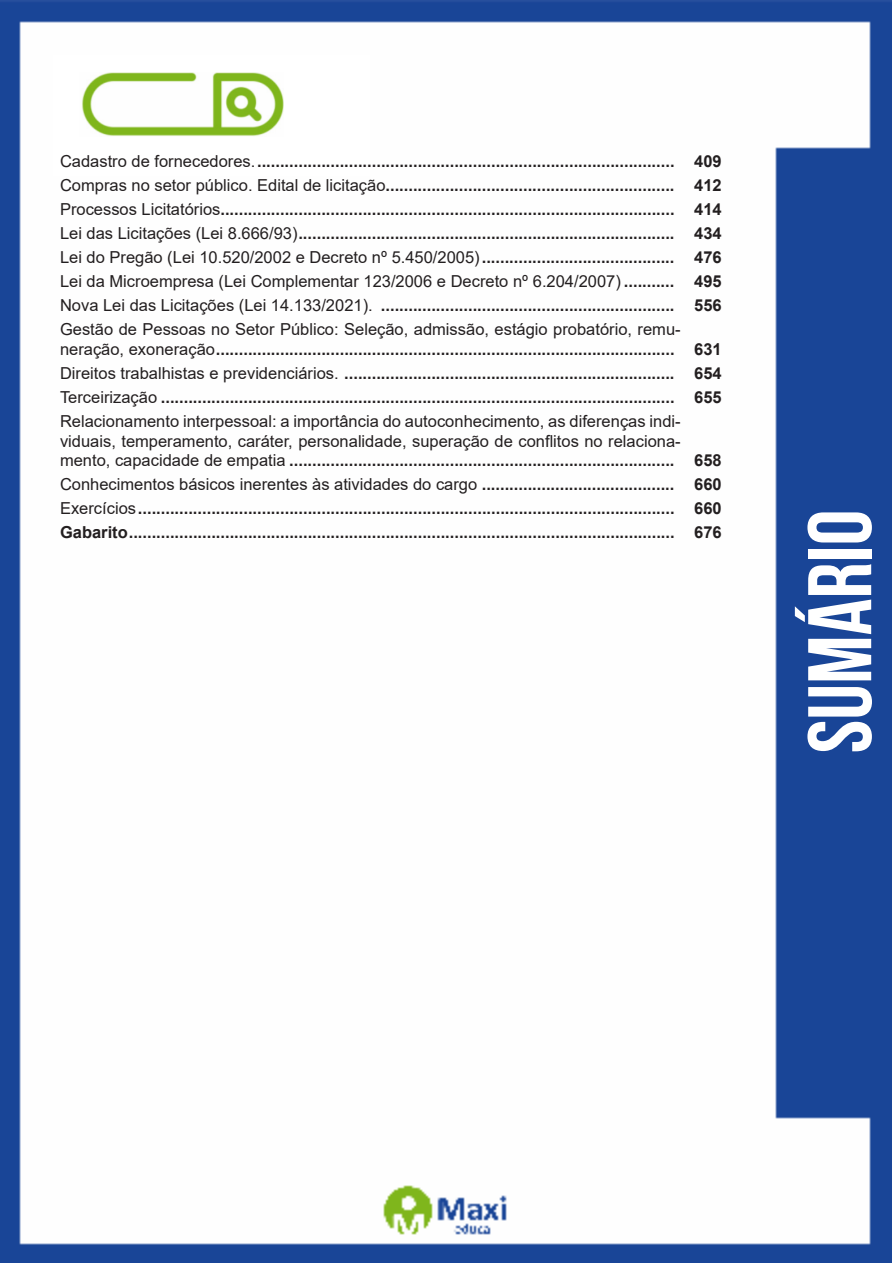
<style>
.page{position:relative;width:893px;height:1263px;background:#fff}
.page>*{position:absolute;margin:0;border:0;box-sizing:border-box;transform-origin:0 0}
.t1{font:700 90px "Bebas Neue";color:#fff}
.ALTERNATIVAS{font:700 16.5px/19.8px "Arial";color:#231f20}
.ALTERNATIVAS-2{font:16.5px/19.8px "Arial";color:#231f20;text-align:justify}
.INDICE{font:700 16.5px "Arial";color:#231f20}
.s1{font-weight:400}
.s2{font-weight:700}
</style>
<div class="page">
<img style="left:0;top:0;width:892px;height:1263px">
<div style="left:53px;top:55px;width:317px;height:121px;background:#fff"></div>
<img style="left:82px;top:72px;width:201px;height:64px">
<p class="ALTERNATIVAS" style="left:60px;top:151px;width:616px"><span class="s1">Cadastro de fornecedores.</span>...........................................................................................</p>
<p class="INDICE" style="left:694px;top:149px;width:29px">409</p>
<p class="ALTERNATIVAS" style="left:60px;top:175px;width:616px"><span class="s1">Compras no setor público. Edital de licitação</span>...............................................................</p>
<p class="INDICE" style="left:694px;top:173px;width:29px">412</p>
<p class="ALTERNATIVAS" style="left:60px;top:199px;width:616px"><span class="s1">Processos Licitatórios</span>...................................................................................................</p>
<p class="INDICE" style="left:694px;top:197px;width:29px">414</p>
<p class="ALTERNATIVAS" style="left:60px;top:223px;width:616px"><span class="s1">Lei das Licitações (Lei 8.666/93)</span>..................................................................................</p>
<p class="INDICE" style="left:694px;top:221px;width:29px">434</p>
<p class="ALTERNATIVAS-2" style="left:60px;top:247px;width:616px">Lei do Pregão (Lei 10.520/2002 e Decreto nº 5.450/2005)<span class="s2">..........................................</span></p>
<p class="INDICE" style="left:694px;top:245px;width:29px">476</p>
<p class="ALTERNATIVAS-2" style="left:60px;top:271px;width:616px">Lei da Microempresa (Lei Complementar 123/2006 e Decreto nº 6.204/2007) <span class="s2">...........</span></p>
<p class="INDICE" style="left:694px;top:269px;width:29px">495</p>
<p class="ALTERNATIVAS" style="left:60px;top:295px;width:616px"><span class="s1">Nova Lei das Licitações (Lei 14.133/2021).</span> ................................................................</p>
<p class="INDICE" style="left:694px;top:293px;width:29px">556</p>
<p class="ALTERNATIVAS" style="left:60px;top:319px;width:622px"><span class="s1">Gestão de Pessoas no Setor Público: Seleção, admissão, estágio probatório, remu&shy;neração, exoneração</span>....................................................................................................</p>
<p class="INDICE" style="left:694px;top:337px;width:29px">631</p>
<p class="ALTERNATIVAS" style="left:60px;top:363px;width:616px"><span class="s1">Direitos trabalhistas e previdenciários.</span> ........................................................................</p>
<p class="INDICE" style="left:694px;top:361px;width:29px">654</p>
<p class="ALTERNATIVAS" style="left:60px;top:387px;width:616px"><span class="s1">Terceirização</span> ................................................................................................................</p>
<p class="INDICE" style="left:694px;top:385px;width:29px">655</p>
<p class="ALTERNATIVAS-2" style="left:60px;top:411px;width:622px">Relacionamento interpessoal: a importância do autoconhecimento, as diferenças indi&shy;viduais, temperamento, caráter, personalidade, superação de conflitos no relaciona&shy;mento, capacidade de empatia <span class="s2">....................................................................................</span></p>
<p class="INDICE" style="left:694px;top:449px;width:29px">658</p>
<p class="ALTERNATIVAS-2" style="left:60px;top:475px;width:616px">Conhecimentos básicos inerentes às atividades do cargo <span class="s2">..........................................</span></p>
<p class="INDICE" style="left:694px;top:473px;width:29px">660</p>
<p class="ALTERNATIVAS" style="left:60px;top:499px;width:616px"><span class="s1">Exercícios</span>.....................................................................................................................</p>
<p class="INDICE" style="left:694px;top:497px;width:29px">660</p>
<p class="ALTERNATIVAS" style="left:60px;top:523px;width:616px">Gabarito.......................................................................................................................</p>
<p class="INDICE" style="left:694px;top:521px;width:29px">676</p>
<h1 class="t1" style="left:791px;top:753px;width:245px;rotate:-90deg">sumário</h1>
</div>
